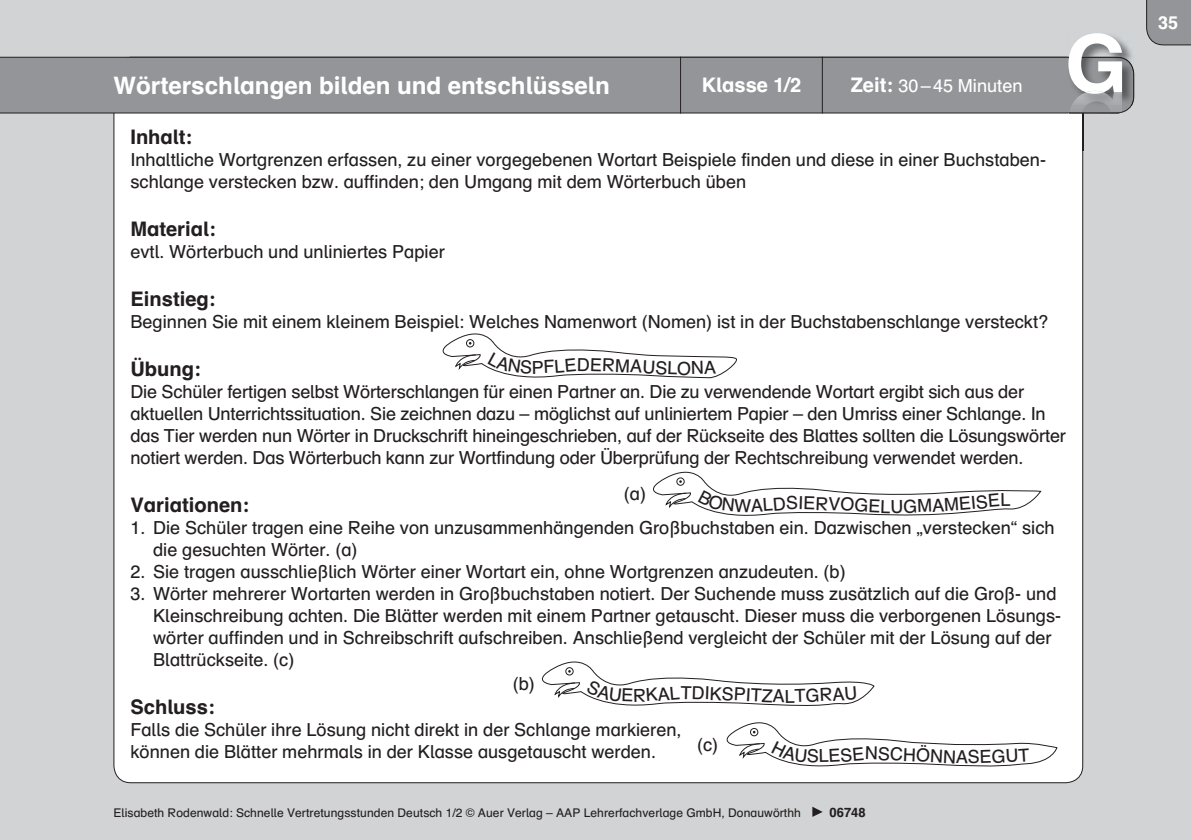
<style>
.page{position:relative;width:1191px;height:840px;background:#fff}
.page>*{position:absolute;margin:0;border:0;box-sizing:border-box;transform-origin:0 0}
.t1{font:700 80px "Auer Schulbuch";color:#fff}
.t2{font:700 24px "Auer Schulbuch";color:#fff}
.t3{font:700 20px "Auer Schulbuch";color:#231f20}
.t4{font:700 20px "Auer Schulbuch";color:#fff}
.t5{font:18px/22px "Auer Schulbuch";color:#231f20}
.t6{font:18px "Auer Schulbuch";color:#fff}
.t7{font:700 18px "Auer Schulbuch";color:#fff}
.t8{font:700 13px "Auer Schulbuch";color:#231f20}
.t9{font:12px "Auer Schulbuch";letter-spacing:.005em;color:#231f20}
.s1{font-weight:700;font-size:20px}
</style>
<div class="page">
<div style="left:0;top:0;width:1191px;height:839px;background:#d1d3d4"></div>
<div style="left:113px;top:113px;width:970px;height:669px;background:#fff"></div>
<div style="left:0;top:57px;width:1132px;height:56px;background:#939598"></div>
<img style="left:1067px;top:40px;width:65px;height:17px">
<img style="left:1067px;top:57px;width:67px;height:49px">
<img style="left:1068px;top:35px;width:54px;height:56px">
<img style="left:1068px;top:57px;width:54px;height:1px">
<svg style="left:1068px;top:106px;width:54px;height:45px"></svg>
<img style="left:1068px;top:94px;width:2px;height:12px">
<img style="left:1070px;top:94px;width:52px;height:12px">
<img style="left:1068px;top:91px;width:54px;height:3px">
<svg style="left:1146px;top:0;width:45px;height:45px;background:#909295"></svg>
<hr style="left:680px;top:57px;width:1px;height:56px;background:#231f20">
<hr style="left:822px;top:57px;width:1px;height:56px;background:#231f20">
<svg style="left:812px;top:806px;width:10px;height:10px"></svg>
<svg style="left:428px;top:325px;width:312px;height:57px;background:#f5f5f5"></svg>
<div style="left:528px;top:652px;width:529px;height:118px;background:#fff"></div>
<svg style="left:639px;top:463px;width:402px;height:57px;background:#f6f6f6"></svg>
<h2 class="t2" style="left:113px;top:73px;width:498px">Wörterschlangen bilden und entschlüsseln</h2>
<p class="t4" style="left:701px;top:75px;width:101px">Klasse 1/2</p>
<p class="t6" style="left:850px;top:77px;width:173px"><span class="s1">Zeit:</span> 30 – 45 Minuten</p>
<h1 class="t1" style="left:1065px;top:24px;width:64px">G</h1>
<p class="t3" style="left:130px;top:127px;width:63px">Inhalt:</p>
<p class="t5" style="left:130px;top:149px;width:917px">Inhaltliche Wortgrenzen erfassen, zu einer vorgegebenen Wortart Beispiele finden und diese in einer Buchstaben&shy;schlange verstecken bzw. auffinden; den Umgang mit dem Wörterbuch üben</p>
<p class="t3" style="left:130px;top:219px;width:87px">Material:</p>
<p class="t5" style="left:130px;top:241px;width:316px">evtl. Wörterbuch und unliniertes Papier</p>
<p class="t3" style="left:130px;top:289px;width:87px">Einstieg:</p>
<p class="t5" style="left:130px;top:311px;width:919px">Beginnen Sie mit einem kleinem Beispiel: Welches Namenwort (Nomen) ist in der Buchstabenschlange versteckt?</p>
<p class="t3" style="left:130px;top:359px;width:72px">Übung:</p>
<p class="t5" style="left:130px;top:381px;width:937px">Die Schüler fertigen selbst Wörterschlangen für einen Partner an. Die zu verwendende Wortart ergibt sich aus der aktuellen Unterrichtssituation. Sie zeichnen dazu – möglichst auf unliniertem Papier – den Umriss einer Schlange. In das Tier werden nun Wörter in Druckschrift hineingeschrieben, auf der Rückseite des Blattes sollten die Lösungswörter notiert werden. Das Wörterbuch kann zur Wortfindung oder Überprüfung der Rechtschreibung verwendet werden.</p>
<p class="t3" style="left:130px;top:495px;width:120px">Variationen:</p>
<p class="t5" style="left:153px;top:517px;width:903px;text-indent:-23px">1. Die Schüler tragen eine Reihe von unzusammenhängenden Großbuchstaben ein. Dazwischen „verstecken“ sich die gesuchten Wörter. (a)</p>
<p class="t5" style="left:130px;top:561px;width:717px">2. Sie tragen ausschließlich Wörter einer Wortart ein, ohne Wortgrenzen anzudeuten. (b)</p>
<p class="t5" style="left:153px;top:583px;width:909px;text-indent:-23px">3. Wörter mehrerer Wortarten werden in Großbuchstaben notiert. Der Suchende muss zusätzlich auf die Groß- und Kleinschreibung achten. Die Blätter werden mit einem Partner getauscht. Dieser muss die verborgenen Lösungs&shy;wörter auffinden und in Schreibschrift aufschreiben. Anschließend vergleicht der Schüler mit der Lösung auf der Blattrückseite. (c)</p>
<p class="t3" style="left:130px;top:697px;width:86px">Schluss:</p>
<p class="t5" style="left:130px;top:719px;width:552px">Falls die Schüler ihre Lösung nicht direkt in der Schlange markieren, können die Blätter mehrmals in der Klasse ausgetauscht werden.</p>
<p class="t5" style="left:624px;top:483px;width:24px">(a)</p>
<p class="t5" style="left:799px;top:492px;width:44px;rotate:2deg">IERV</p>
<p class="t5" style="left:958px;top:493px;width:43px;rotate:-5deg">EISE</p>
<p class="t5" style="left:513px;top:673px;width:24px">(b)</p>
<p class="t5" style="left:692px;top:682px;width:44px;rotate:2deg">DIKS</p>
<p class="t5" style="left:697px;top:734px;width:23px">(c)</p>
<p class="t5" style="left:865px;top:742px;width:52px;rotate:2deg">NSCH</p>
<p class="t9" style="left:113px;top:806px;width:689px">Elisabeth Rodenwald: Schnelle Vertretungsstunden Deutsch 1/2 © Auer Verlag – AAP Lehrerfachverlage GmbH, Donauwörthh</p>
<p class="t8" style="left:829px;top:805px;width:38px">06748</p>
<p class="t7" style="left:1158px;top:14px;width:22px">35</p>
</div>
